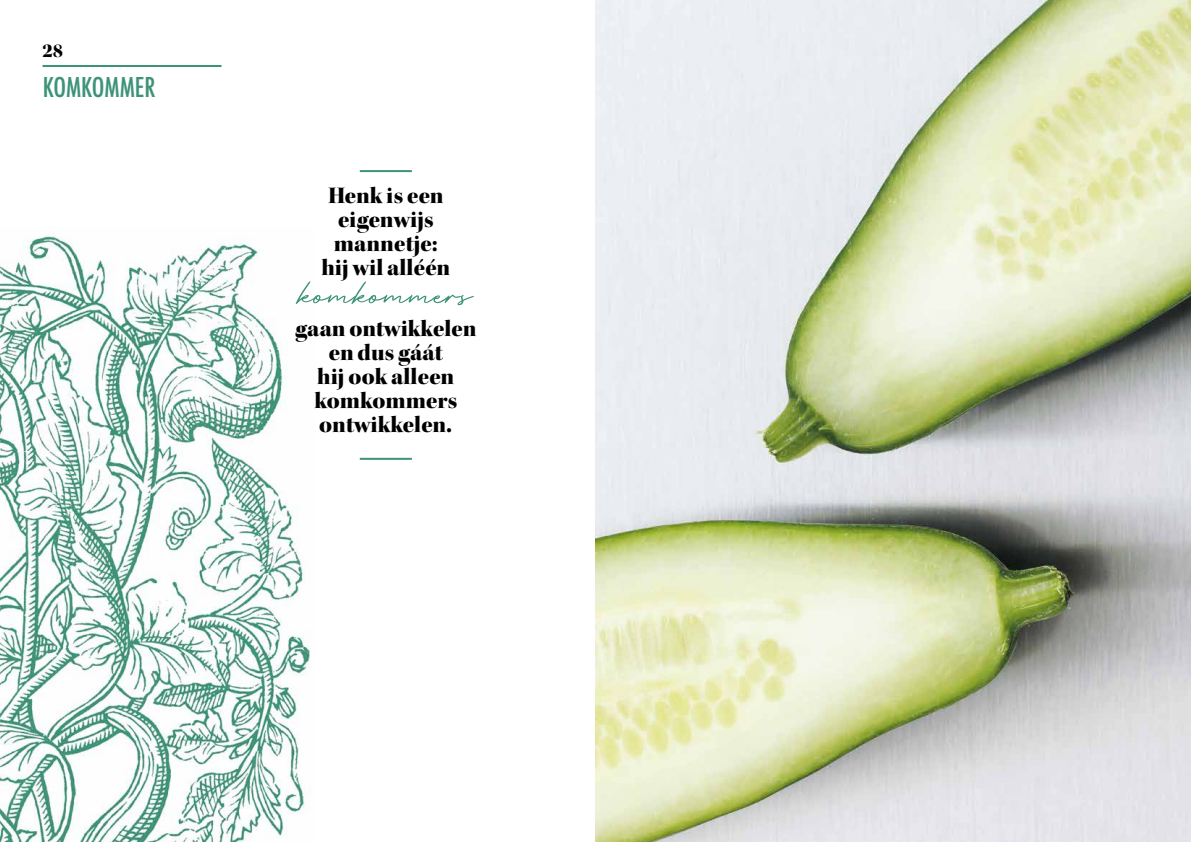
<style>
.page{position:relative;width:1191px;height:842px;background:#fff}
.page>*{position:absolute;margin:0;border:0;box-sizing:border-box;transform-origin:0 0}
.t1{font:63px "Retro Signature";color:#3d9378}
.t2{font:500 30px "Futura PT Cond";color:#3d9378}
.t3{font:24px/24px "Kepler Std Black Disp";color:#000;text-align:center}
.t4{font:20px "Kepler Std Black Disp";color:#000}
</style>
<div class="page">
<hr style="left:43px;top:65px;width:178px;height:2px;background:#3d9378">
<img style="left:0;top:236px;width:311px;height:606px">
<hr style="left:360px;top:170px;width:52px;height:2px;background:#3d9378">
<hr style="left:360px;top:458px;width:52px;height:2px;background:#3d9378">
<img style="left:595px;top:0;width:596px;height:842px">
<p class="t4" style="left:43px;top:39px;width:22px">28</p>
<p class="t2" style="left:43px;top:69px;width:114px">KOMKOMMER</p>
<p class="t3" style="left:321px;top:184px;width:130px">Henk is een eigenwijs mannetje: hij wil alléén</p>
<h1 class="t1" style="left:299px;top:257px;width:175px">komkommers</h1>
<p class="t3" style="left:295px;top:317px;width:183px">gaan ontwikkelen en dus gáát<br>hij ook alleen komkommers ontwikkelen.</p>
</div>
